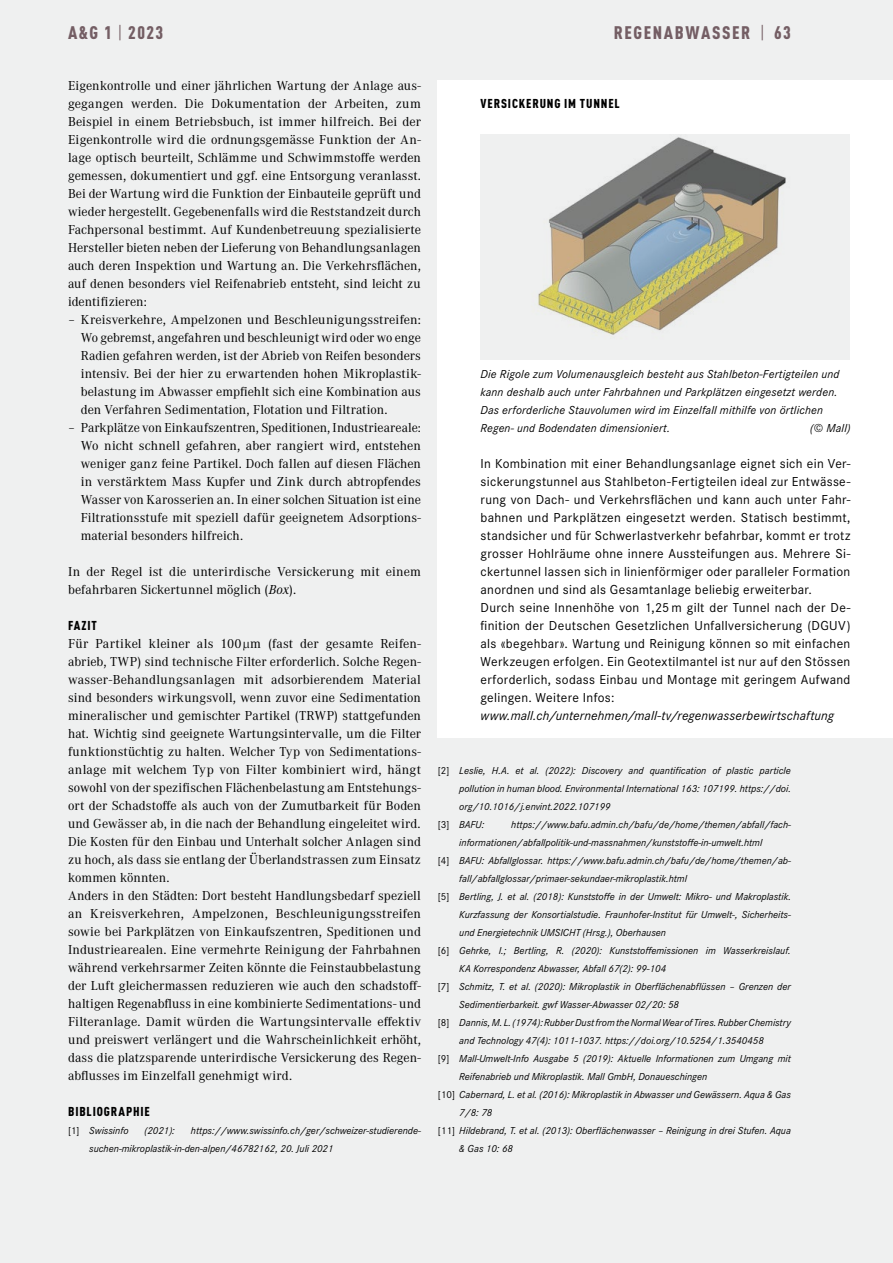
<style>
.page{position:relative;width:893px;height:1263px;background:#eff0f0}
.page>*{position:absolute;margin:0;border:0;box-sizing:border-box;transform-origin:0 0}
.t1{font:900 condensed 18px "DINOT";letter-spacing:.09em;color:#745e64}
.t2{font:13.5px/18px "Corporate A";letter-spacing:.005em;color:#000;text-align:justify}
.t3{font:13.5px/18px "Corporate S";letter-spacing:.025em;color:#000}
.t4{font:italic 13.5px "Corporate S";letter-spacing:.01em;color:#000}
.t5{font:900 condensed 12.75px "DINOT";letter-spacing:.07em;color:#000}
.t6{font:italic 12px/18px "Corporate S";letter-spacing:.015em;color:#000}
.t7{font:italic 10.5px/18px "Corporate S";color:#000}
.s1{font-weight:400}
.s2{font-style:italic}
.s3{font-style:normal}
</style>
<div class="page">
<div style="left:438px;top:81px;width:455px;height:657px;background:#fff"></div>
<svg style="left:480px;top:135px;width:370px;height:225px;fill:#eff0f0"></svg>
<h1 class="t1" style="left:68px;top:22px;width:97px">A&amp;G 1 <span class="s1">|</span> 2023</h1>
<p class="t2" style="left:68px;top:76px;width:354px">Eigenkontrolle und einer jährlichen Wartung der Anlage aus&shy;gegangen werden. Die Dokumentation der Arbeiten, zum Beispiel in einem Betriebsbuch, ist immer hilfreich. Bei der Eigenkontrolle wird die ordnungsgemässe Funktion der An&shy;lage optisch beurteilt, Schlämme und Schwimmstoffe werden gemessen, dokumentiert und ggf. eine Entsorgung veranlasst.<br>Bei der Wartung wird die Funktion der Einbauteile geprüft und wieder hergestellt. Gegebenenfalls wird die Reststandzeit durch Fachpersonal bestimmt. Auf Kundenbetreuung spezialisierte Hersteller bieten neben der Lieferung von Behandlungsanlagen auch deren Inspektion und Wartung an. Die Verkehrsflächen, auf denen besonders viel Reifenabrieb entsteht, sind leicht zu identifizieren:</p>
<p class="t2" style="left:81px;top:310px;width:342px;text-indent:-13px">– Kreisverkehre, Ampelzonen und Beschleunigungsstreifen:<br>Wo gebremst, angefahren und beschleunigt wird oder wo enge Radien gefahren werden, ist der Abrieb von Reifen besonders intensiv. Bei der hier zu erwartenden hohen Mikroplastik&shy;belastung im Abwasser empfiehlt sich eine Kombination aus den Verfahren Sedimentation, Flotation und Filtration.</p>
<p class="t2" style="left:81px;top:418px;width:342px;text-indent:-13px">– Parkplätze von Einkaufszentren, Speditionen, Industrieareale:<br>Wo nicht schnell gefahren, aber rangiert wird, entstehen weniger ganz feine Partikel. Doch fallen auf diesen Flächen in verstärktem Mass Kupfer und Zink durch abtropfendes Wasser von Karosserien an. In einer solchen Situation ist eine Filtrationsstufe mit speziell dafür geeignetem Adsorptions&shy;material besonders hilfreich.</p>
<p class="t2" style="left:68px;top:562px;width:354px">In der Regel ist die unterirdische Versickerung mit einem befahrbaren Sickertunnel möglich (<span class="s2">Box</span>).</p>
<p class="t5" style="left:68px;top:618px;width:30px">FAZIT</p>
<p class="t2" style="left:68px;top:634px;width:354px;text-align:left">Für Partikel kleiner als 100 μm (fast der gesamte Reifen&shy;abrieb, TWP) sind technische Filter erforderlich. Solche Regen&shy;wasser-Behandlungsanlagen mit adsorbierendem Material sind besonders wirkungsvoll, wenn zuvor eine Sedimentation mineralischer und gemischter Partikel (TRWP) stattgefunden hat. Wichtig sind geeignete Wartungsintervalle, um die Filter funktionstüchtig zu halten. Welcher Typ von Sedimentations&shy;anlage mit welchem Typ von Filter kombiniert wird, hängt sowohl von der spezifischen Flächenbelastung am Entstehungs&shy;ort der Schadstoffe als auch von der Zumutbarkeit für Boden und Gewässer ab, in die nach der Behandlung eingeleitet wird.<br>Die Kosten für den Einbau und Unterhalt solcher Anlagen sind zu hoch, als dass sie entlang der Überlandstrassen zum Einsatz kommen könnten.<br>Anders in den Städten: Dort besteht Handlungsbedarf speziell an Kreisverkehren, Ampelzonen, Beschleunigungsstreifen sowie bei Parkplätzen von Einkaufszentren, Speditionen und Industriearealen. Eine vermehrte Reinigung der Fahrbahnen während verkehrsarmer Zeiten könnte die Feinstaubbelastung der Luft gleichermassen reduzieren wie auch den schadstoff&shy;haltigen Regenabfluss in eine kombinierte Sedimentations- und Filteranlage. Damit würden die Wartungsintervalle effektiv und preiswert verlängert und die Wahrscheinlichkeit erhöht, dass die platzsparende unterirdische Versickerung des Regen&shy;abflusses im Einzelfall genehmigt wird.</p>
<p class="t5" style="left:68px;top:1104px;width:83px">BIBLIOGRAPHIE</p>
<p class="t7" style="left:68px;top:1121px;width:62px"><span class="s3">[1]</span> Swissinfo</p>
<p class="t7" style="left:144px;top:1121px;width:32px">(2021):</p>
<p class="t7" style="left:89px;top:1121px;width:333px;text-indent:102px">https://www.swissinfo.ch/ger/schweizer-studierende&shy;suchen-mikroplastik-in-den-alpen/46782162, 20. Juli 2021</p>
<h1 class="t1" style="left:614px;top:22px;width:179px">REGENABWASSER <span class="s1">|</span> 63</h1>
<p class="t5" style="left:481px;top:96px;width:141px">VERSICKERUNG IM TUNNEL</p>
<p class="t6" style="left:480px;top:365px;width:360px">Die Rigole zum Volumenausgleich besteht aus Stahlbeton-Fertigteilen und kann deshalb auch unter Fahrbahnen und Parkplätzen eingesetzt werden.<br>Das erforderliche Stauvolumen wird im Einzelfall mithilfe von örtlichen Regen- und Bodendaten dimensioniert.</p>
<p class="t6" style="left:810px;top:419px;width:42px">(© Mall)</p>
<p class="t3" style="left:480px;top:454px;width:371px">In Kombination mit einer Behandlungsanlage eignet sich ein Ver&shy;sickerungstunnel aus Stahlbeton-Fertigteilen ideal zur Entwässe&shy;rung von Dach- und Verkehrsflächen und kann auch unter Fahr&shy;bahnen und Parkplätzen eingesetzt werden. Statisch bestimmt, standsicher und für Schwerlastverkehr befahrbar, kommt er trotz grosser Hohlräume ohne innere Aussteifungen aus. Mehrere Si&shy;ckertunnel lassen sich in linienförmiger oder paralleler Formation anordnen und sind als Gesamtanlage beliebig erweiterbar.<br>Durch seine Innenhöhe von 1,25 m gilt der Tunnel nach der De&shy;finition der Deutschen Gesetzlichen Unfallversicherung (DGUV) als «begehbar». Wartung und Reinigung können so mit einfachen Werkzeugen erfolgen. Ein Geotextilmantel ist nur auf den Stössen erforderlich, sodass Einbau und Montage mit geringem Aufwand gelingen. Weitere Infos:</p>
<p class="t4" style="left:480px;top:707px;width:355px">www.mall.ch/unternehmen/mall-tv/regenwasserbewirtschaftung</p>
<p class="t7" style="left:438px;top:761px;width:354px"><span class="s3">[2]</span> Leslie, H.A. et al. (2022): Discovery and quantification of plastic particle</p>
<p class="t7" style="left:459px;top:779px;width:333px">pollution in human blood. Environmental International 163: 107199. https://doi.</p>
<p class="t7" style="left:459px;top:797px;width:153px">org/10.1016/j.envint.2022.107199</p>
<p class="t7" style="left:438px;top:815px;width:48px"><span class="s3">[3]</span> BAFU:</p>
<p class="t7" style="left:511px;top:815px;width:281px">https://www.bafu.admin.ch/bafu/de/home/themen/abfall/fach-</p>
<p class="t7" style="left:459px;top:833px;width:305px">informationen/abfallpolitik-und-massnahmen/kunststoffe-in-umwelt.html</p>
<p class="t7" style="left:438px;top:851px;width:354px"><span class="s3">[4]</span> BAFU: Abfallglossar. https://www.bafu.admin.ch/bafu/de/home/themen/ab-</p>
<p class="t7" style="left:459px;top:869px;width:229px">fall/abfallglossar/primaer-sekundaer-mikroplastik.html</p>
<p class="t7" style="left:438px;top:887px;width:354px"><span class="s3">[5]</span> Bertling, J. et al. (2018): Kunststoffe in der Umwelt: Mikro- und Makroplastik.</p>
<p class="t7" style="left:459px;top:905px;width:333px">Kurzfassung der Konsortialstudie. Fraunhofer-Institut für Umwelt-, Sicherheits-</p>
<p class="t7" style="left:459px;top:923px;width:208px">und Energietechnik UMSICHT (Hrsg.), Oberhausen</p>
<p class="t7" style="left:438px;top:941px;width:354px"><span class="s3">[6]</span> Gehrke, I.; Bertling, R. (2020): Kunststoffemissionen im Wasserkreislauf.</p>
<p class="t7" style="left:459px;top:959px;width:208px">KA Korrespondenz Abwasser, Abfall 67(2): 99-104</p>
<p class="t7" style="left:438px;top:977px;width:354px"><span class="s3">[7]</span> Schmitz, T. et al. (2020): Mikroplastik in Oberflächenabflüssen – Grenzen der</p>
<p class="t7" style="left:459px;top:995px;width:221px">Sedimentierbarkeit. gwf Wasser-Abwasser 02/20: 58</p>
<p class="t7" style="left:438px;top:1013px;width:354px"><span class="s3">[8]</span> Dannis, M. L. (1974): Rubber Dust from the Normal Wear of Tires. Rubber Chemistry</p>
<p class="t7" style="left:459px;top:1031px;width:306px">and Technology 47(4): 1011-1037. https://doi.org/10.5254/1.3540458</p>
<p class="t7" style="left:438px;top:1049px;width:354px"><span class="s3">[9]</span> Mall-Umwelt-Info Ausgabe 5 (2019): Aktuelle Informationen zum Umgang mit</p>
<p class="t7" style="left:459px;top:1067px;width:249px">Reifenabrieb und Mikroplastik. Mall GmbH, Donaueschingen</p>
<p class="t7" style="left:438px;top:1085px;width:354px"><span class="s3">[10]</span> Cabernard, L. et al. (2016): Mikroplastik in Abwasser und Gewässern. Aqua &amp; Gas</p>
<p class="t7" style="left:459px;top:1103px;width:35px">7/8: 78</p>
<p class="t7" style="left:438px;top:1121px;width:354px"><span class="s3">[11]</span> Hildebrand, T. et al. (2013): Oberflächenwasser – Reinigung in drei Stufen. Aqua</p>
<p class="t7" style="left:459px;top:1139px;width:55px">&amp; Gas 10: 68</p>
</div>
